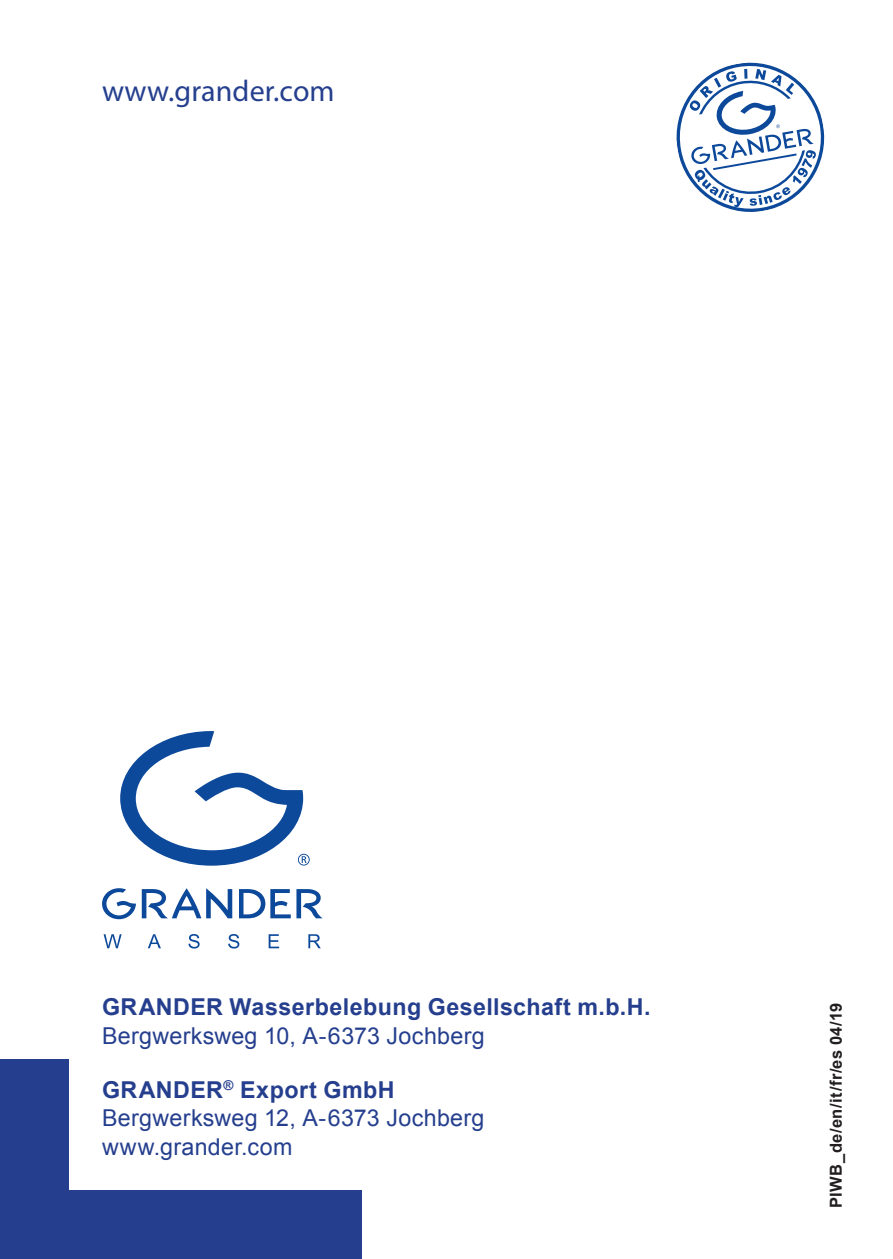
<style>
.page{position:relative;width:893px;height:1259px;background:#fff}
.page>*{position:absolute;margin:0;border:0;box-sizing:border-box;transform-origin:0 0}
.t1{font:30px "Myriad Pro";letter-spacing:.005em;color:#253f8e}
.t2{font:23.4px/28.5px "Arial";letter-spacing:.015em;color:#253f8e}
.t3{font:700 23.4px "Arial";letter-spacing:.02em;color:#253f8e}
.t4{font:700 16.5px "Arial";letter-spacing:.03em;color:#231f20}
.s1{font-weight:700}
</style>
<div class="page">
<div style="left:0;top:1059px;width:68px;height:200px;background:#253f8e"></div>
<div style="left:0;top:1191px;width:361px;height:68px;background:#253f8e"></div>
<svg style="left:676px;top:62px;width:149px;height:150px"></svg>
<svg style="left:102px;top:888px;width:34px;height:31px"></svg>
<svg style="left:142px;top:888px;width:90px;height:30px"></svg>
<svg style="left:239px;top:889px;width:83px;height:29px"></svg>
<svg style="left:104px;top:934px;width:18px;height:14px"></svg>
<svg style="left:148px;top:934px;width:13px;height:14px"></svg>
<svg style="left:188px;top:934px;width:12px;height:14px"></svg>
<svg style="left:228px;top:934px;width:11px;height:14px"></svg>
<svg style="left:269px;top:934px;width:10px;height:14px"></svg>
<svg style="left:308px;top:934px;width:13px;height:14px"></svg>
<svg style="left:120px;top:731px;width:190px;height:135px"></svg>
<p class="t1" style="left:102px;top:74px;width:234px">www.grander.com</p>
<p class="t3" style="left:102px;top:991px;width:550px">GRANDER Wasserbelebung Gesellschaft m.b.H.</p>
<p class="t2" style="left:102px;top:1021px;width:384px">Bergwerksweg 10, A-6373 Jochberg</p>
<p class="t2" style="left:102px;top:1075px;width:384px"><span class="s1">GRANDER</span><sup>®</sup> <span class="s1">Export GmbH<br></span>Bergwerksweg 12, A-6373 Jochberg www.grander.com</p>
<p class="t4" style="left:825px;top:1208px;width:207px;rotate:-90deg">PIWB_de/en/it/fr/es 04/19</p>
</div>
